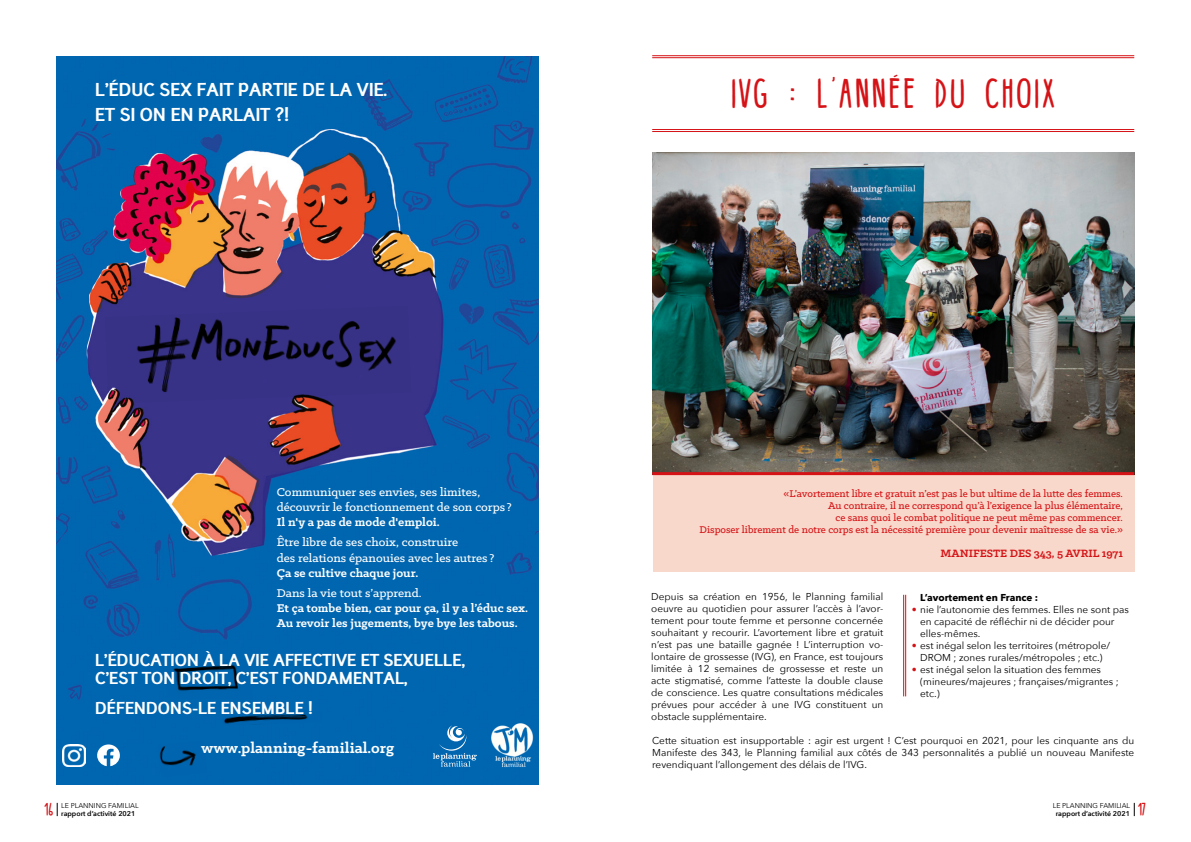
<style>
.page{position:relative;width:1191px;height:842px;background:#fff}
.page>*{position:absolute;margin:0;border:0;box-sizing:border-box;transform-origin:0 0}
.t1{font:30px "BELLABOO";letter-spacing:.1em;color:#d51317}
.t2{font:700 17px/25px "Junction";color:#fff;scale:1.04 1}
.t3{font:700 16.1px "Klinic Slab";color:#fff;scale:1.04 1}
.t4{font:700 15.7px/18.9px "Junction";color:#fff;scale:1.04 1}
.t5{font:13px "BELLABOO";color:#d51317}
.t6{font:500 12.7px/15.3px "Klinic Slab";color:#fff;scale:1.04 1}
.t7{font:700 12.7px/15.3px "Klinic Slab";color:#fff;scale:1.04 1}
.t8{font:700 12px "Klinic Slab";color:#d51317}
.t9{font:500 11px/12px "Klinic Slab";color:#d51317;text-align:right}
.t10{font:10px/12px "Avenir Next";color:#000;text-align:justify}
.t11{font:700 10px "Avenir Next";color:#000}
.t12{font:600 7px/8px "Avenir Next";color:#000}
.t13{font:7px "Avenir Next";color:#000}
.s1{color:#d51317}
.s2{font-weight:400}
</style>
<div class="page">
<svg style="left:57px;top:803px;width:1px;height:13px"></svg>
<svg style="left:1133px;top:803px;width:1px;height:13px"></svg>
<img style="left:57px;top:57px;width:482px;height:727px">
<img style="left:485px;top:720px;width:54px;height:53px">
<svg style="left:433px;top:725px;width:44px;height:42px;background:#2a7ebc"></svg>
<img style="left:166px;top:658px;width:87px;height:41px">
<img style="left:223px;top:707px;width:99px;height:18px">
<img style="left:105px;top:306px;width:306px;height:98px">
<svg style="left:97px;top:744px;width:23px;height:22px"></svg>
<img style="left:62px;top:744px;width:23px;height:23px">
<img style="left:158px;top:740px;width:49px;height:37px">
<div style="left:652px;top:474px;width:482px;height:98px;background:#f8d8ca"></div>
<hr style="left:652px;top:55px;width:482px;height:1px;background:#d51317">
<hr style="left:652px;top:57px;width:482px;height:1px;background:#d51317">
<hr style="left:652px;top:129px;width:482px;height:1px;background:#d51317">
<hr style="left:652px;top:131px;width:482px;height:1px;background:#d51317">
<img style="left:652px;top:152px;width:482px;height:320px">
<hr style="left:905px;top:595px;width:1px;height:101px;background:#d51317">
<hr style="left:903px;top:595px;width:1px;height:101px;background:#d51317">
<hr style="left:652px;top:472px;width:482px;height:3px;background:#d51317">
<h2 class="t2" style="left:95px;top:77px;width:282px">L'ÉDUC SEX FAIT PARTIE DE LA VIE.<br>ET SI ON EN PARLAIT ?!</h2>
<h1 class="t1" style="left:731px;top:74px;width:325px">IVG : L’ANNÉE DU CHOIX</h1>
<p class="t6" style="left:277px;top:484px;width:227px">Communiquer ses envies, ses limites, découvrir le fonctionnement de son corps ?</p>
<p class="t7" style="left:277px;top:514px;width:158px">Il n'y a pas de mode d'emploi.</p>
<p class="t6" style="left:277px;top:534px;width:211px">Être libre de ses choix, construire<br>des relations épanouies avec les autres ?</p>
<p class="t7" style="left:277px;top:565px;width:138px">Ça se cultive chaque jour.</p>
<p class="t6" style="left:277px;top:585px;width:141px">Dans la vie tout s’apprend.</p>
<p class="t7" style="left:277px;top:600px;width:243px">Et ça tombe bien, car pour ça, il y a l’éduc sex.<br>Au revoir les jugements, bye bye les tabous.</p>
<h3 class="t4" style="left:95px;top:650px;width:357px">L'ÉDUCATION À LA VIE AFFECTIVE ET SEXUELLE,<br>C’EST TON DROIT, C’EST FONDAMENTAL,</h3>
<h3 class="t4" style="left:95px;top:699px;width:211px">DÉFENDONS-LE ENSEMBLE !</h3>
<h3 class="t3" style="left:201px;top:737px;width:187px">www.planning-familial.org</h3>
<p class="t9" style="left:699px;top:487px;width:425px">«L’avortement libre et gratuit n’est pas le but ultime de la lutte des femmes.<br>Au contraire, il ne correspond qu’à l’exigence la plus élémentaire,<br>ce sans quoi le combat politique ne peut même pas commencer.<br>Disposer librement de notre corps est la nécessité première pour devenir maîtresse de sa vie.»</p>
<p class="t8" style="left:940px;top:545px;width:184px">MANIFESTE DES 343, 5 AVRIL 1971</p>
<p class="t11" style="left:920px;top:588px;width:120px">L’avortement en France :</p>
<p class="t10" style="left:920px;top:603px;width:210px;text-align:left;text-indent:-8px"><span class="s1">•</span> nie l’autonomie des femmes. Elles ne sont pas en capacité de réfléchir ni de décider pour elles-mêmes.</p>
<p class="t10" style="left:911px;top:639px;width:200px;text-align:center"><span class="s1">•</span> est inégal selon les territoires (métropole/<br>DROM ; zones rurales/métropoles ; etc.)</p>
<p class="t10" style="left:920px;top:663px;width:200px;text-align:left;text-indent:-8px"><span class="s1">•</span> est inégal selon la situation des femmes (mineures/majeures ; françaises/migrantes ; etc.)</p>
<p class="t10" style="left:652px;top:734px;width:483px">Cette situation est insupportable : agir est urgent ! C’est pourquoi en 2021, pour les cinquante ans du Manifeste des 343, le Planning familial aux côtés de 343 personnalités a publié un nouveau Manifeste revendiquant l’allongement des délais de l’IVG.</p>
<p class="t10" style="left:651px;top:590px;width:233px">Depuis sa création en 1956, le Planning familial oeuvre au quotidien pour assurer l’accès à l’avor&shy;tement pour toute femme et personne concernée souhaitant y recourir. L’avortement libre et gratuit n’est pas une bataille gagnée ! L’interruption vo&shy;lontaire de grossesse (IVG), en France, est toujours limitée à 12 semaines de grossesse et reste un acte stigmatisé, comme l’atteste la double clause de conscience. Les quatre consultations médicales prévues pour accéder à une IVG constituent un obstacle supplémentaire.</p>
<h3 class="t5" style="left:45px;top:801px;width:10px">16</h3>
<p class="t12" style="left:1055px;top:801px;width:92px;text-indent:-3px"><span class="s2">LE PLANNING FAMILIAL </span>rapport d’activité 2021 <sup>17</sup></p>
<p class="t13" style="left:61px;top:800px;width:79px">LE PLANNING FAMILIAL</p>
<p class="t12" style="left:61px;top:809px;width:76px">rapport d’activité 2021</p>
</div>
